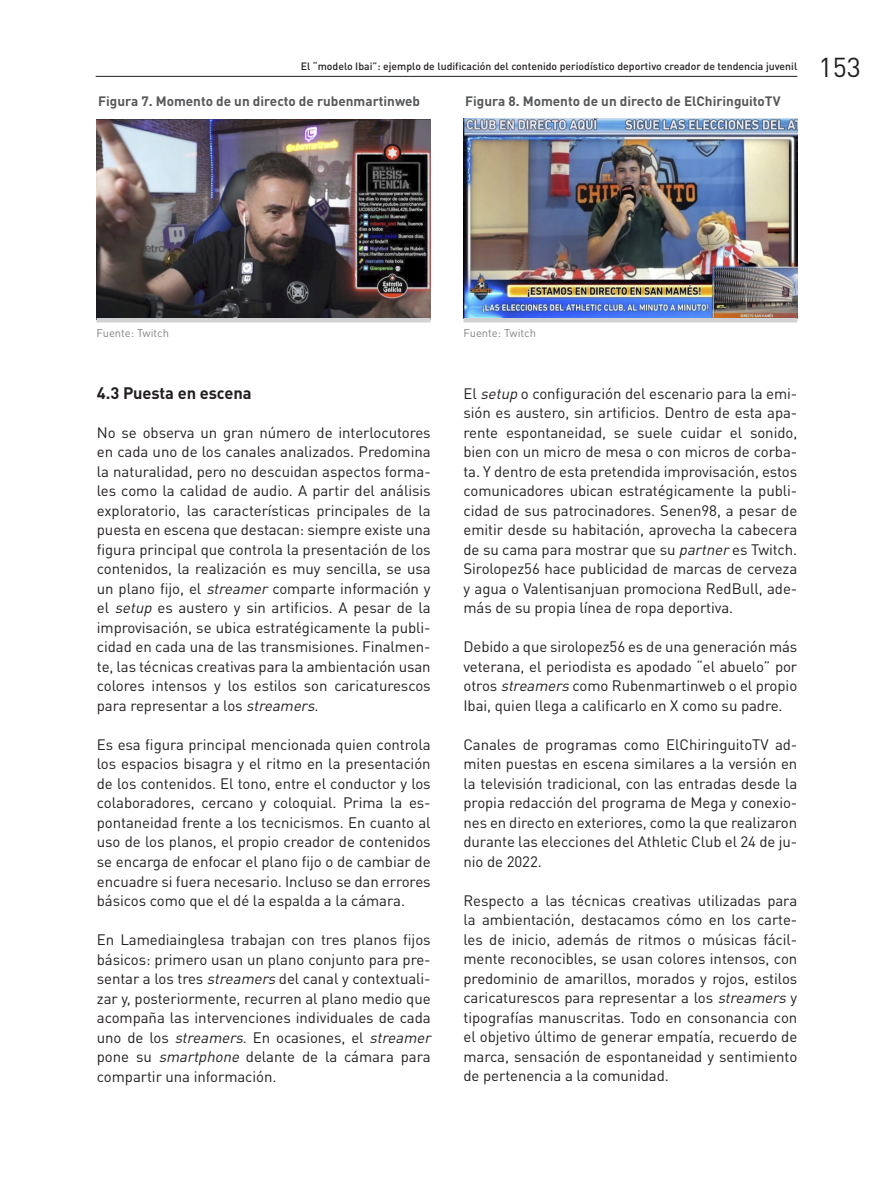
<style>
.page{position:relative;width:893px;height:1191px;background:#fff}
.page>*{position:absolute;margin:0;border:0;box-sizing:border-box;transform-origin:0 0}
.t1{font:27px "DIN Pro";color:#231f20}
.t2{font:700 16.5px "DIN Pro";letter-spacing:-.005em;color:#231f20}
.t3{font:15px/19.5px "DIN Pro";letter-spacing:-.005em;color:#231f20;text-align:justify}
.t4{font:700 13.5px "DIN Pro";color:#57585a}
.t5{font:11.25px "DIN Pro";color:#808285}
.t6{font:500 10.5px "DIN Pro";color:#231f20}
.s1{font-style:italic}
</style>
<div class="page">
<hr style="left:96px;top:76px;width:701px;height:1px;background:#231f20">
<img style="left:97px;top:119px;width:334px;height:199px">
<hr style="left:97px;top:318px;width:334px;height:4px;background:#d1d2d4">
<img style="left:464px;top:119px;width:333px;height:199px">
<hr style="left:463px;top:318px;width:334px;height:4px;background:#d1d2d4">
<p class="t6" style="left:301px;top:57px;width:498px">El “modelo Ibai”: ejemplo de ludificación del contenido periodístico deportivo creador de tendencia juvenil</p>
<h1 class="t1" style="left:819px;top:48px;width:44px">153</h1>
<p class="t4" style="left:98px;top:90px;width:323px">Figura 7. Momento de un directo de rubenmartinweb</p>
<p class="t4" style="left:465px;top:90px;width:317px">Figura 8. Momento de un directo de ElChiringuitoTV</p>
<p class="t5" style="left:97px;top:325px;width:74px">Fuente: Twitch</p>
<p class="t2" style="left:97px;top:379px;width:156px">4.3 Puesta en escena</p>
<p class="t3" style="left:97px;top:422px;width:335px">No se observa un gran número de interlocutores en cada uno de los canales analizados. Predomina la naturalidad, pero no descuidan aspectos forma&shy;les como la calidad de audio. A partir del análisis exploratorio, las características principales de la puesta en escena que destacan: siempre existe una figura principal que controla la presentación de los contenidos, la realización es muy sencilla, se usa un plano fijo, el <span class="s1">streamer</span> comparte información y el <span class="s1">setup</span> es austero y sin artificios. A pesar de la improvisación, se ubica estratégicamente la publi&shy;cidad en cada una de las transmisiones. Finalmen&shy;te, las técnicas creativas para la ambientación usan colores intensos y los estilos son caricaturescos para representar a los <span class="s1">streamers</span>.</p>
<p class="t3" style="left:97px;top:734px;width:335px">Es esa figura principal mencionada quien controla los espacios bisagra y el ritmo en la presentación de los contenidos. El tono, entre el conductor y los colaboradores, cercano y coloquial. Prima la es&shy;pontaneidad frente a los tecnicismos. En cuanto al uso de los planos, el propio creador de contenidos se encarga de enfocar el plano fijo o de cambiar de encuadre si fuera necesario. Incluso se dan errores básicos como que el dé la espalda a la cámara.</p>
<p class="t3" style="left:97px;top:929px;width:339px;text-align:left">En Lamediainglesa trabajan con tres planos fijos básicos: primero usan un plano conjunto para pre&shy;sentar a los tres <span class="s1">streamers</span> del canal y contextuali&shy;zar y, posteriormente, recurren al plano medio que acompaña las intervenciones individuales de cada uno de los <span class="s1">streamers</span>. En ocasiones, el <span class="s1">streamer </span>pone su <span class="s1">smartphone</span> delante de la cámara para compartir una información.</p>
<p class="t5" style="left:463px;top:325px;width:74px">Fuente: Twitch</p>
<p class="t3" style="left:463px;top:383px;width:335px">El <span class="s1">setup</span> o configuración del escenario para la emi&shy;sión es austero, sin artificios. Dentro de esta apa&shy;rente espontaneidad, se suele cuidar el sonido, bien con un micro de mesa o con micros de corba&shy;ta. Y dentro de esta pretendida improvisación, estos comunicadores ubican estratégicamente la publi&shy;cidad de sus patrocinadores. Senen98, a pesar de emitir desde su habitación, aprovecha la cabecera de su cama para mostrar que su <span class="s1">partner</span>es Twitch.<br>Sirolopez56 hace publicidad de marcas de cerveza y agua o Valentisanjuan promociona RedBull, ade&shy;más de su propia línea de ropa deportiva.</p>
<p class="t3" style="left:463px;top:636px;width:335px">Debido a que sirolopez56 es de una generación más veterana, el periodista es apodado “el abuelo” por otros <span class="s1">streamers</span> como Rubenmartinweb o el propio Ibai, quien llega a calificarlo en X como su padre.</p>
<p class="t3" style="left:463px;top:734px;width:335px">Canales de programas como ElChiringuitoTV ad&shy;miten puestas en escena similares a la versión en la televisión tradicional, con las entradas desde la propia redacción del programa de Mega y conexio&shy;nes en directo en exteriores, como la que realizaron durante las elecciones del Athletic Club el 24 de ju&shy;nio de 2022.</p>
<p class="t3" style="left:463px;top:890px;width:335px">Respecto a las técnicas creativas utilizadas para la ambientación, destacamos cómo en los carte&shy;les de inicio, además de ritmos o músicas fácil&shy;mente reconocibles, se usan colores intensos, con predominio de amarillos, morados y rojos, estilos caricaturescos para representar a los <span class="s1">streamers</span> y tipografías manuscritas. Todo en consonancia con el objetivo último de generar empatía, recuerdo de marca, sensación de espontaneidad y sentimiento de pertenencia a la comunidad.</p>
</div>
